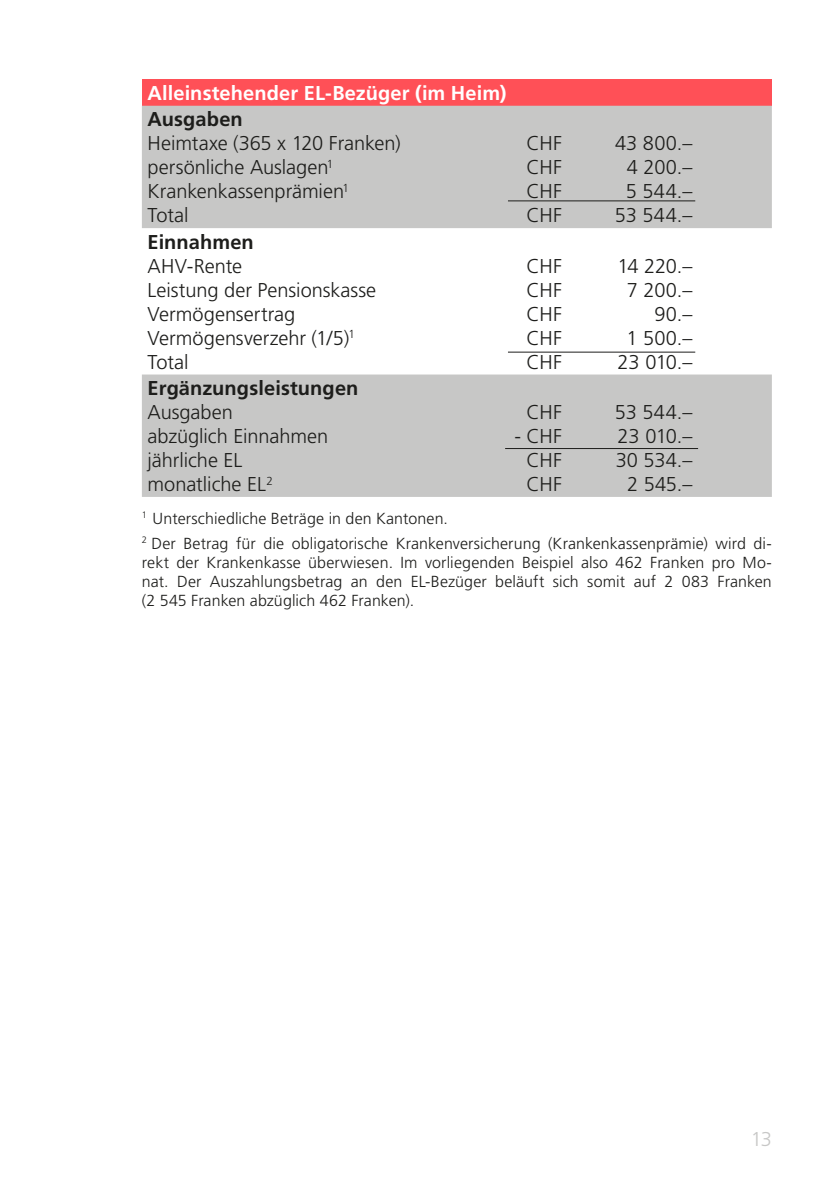
<style>
.page{position:relative;width:840px;height:1191px;background:#fff}
.page>*{position:absolute;margin:0;border:0;box-sizing:border-box;transform-origin:0 0}
.Grundtext{font:300 20px/24px "Frutiger LT Std";color:#1d1d1b}
.Tabellen_Text_Weiss{font:700 20px "Frutiger LT Std";letter-spacing:.005em;color:#fff}
.t1{font:300 20px "Frutiger LT Std";color:#c7c7c6}
.Grundtext-2{font:300 16px/19.2px "Frutiger LT Std";letter-spacing:.005em;color:#1d1d1b;text-align:justify}
.Text_vor_Aufzählung{font:300 16px "Frutiger LT Std";letter-spacing:.005em;color:#1d1d1b}
.s1{font-weight:700}
</style>
<div class="page">
<div style="left:142px;top:79px;width:629px;height:27px;background:#ff5057"></div>
<svg style="left:142px;top:106px;width:629px;height:391px;fill:#c7c7c6"></svg>
<hr style="left:507px;top:200px;width:187px;height:1px;background:#1d1d1b">
<hr style="left:507px;top:351px;width:187px;height:1px;background:#1d1d1b">
<hr style="left:505px;top:448px;width:192px;height:1px;background:#1d1d1b">
<p class="Tabellen_Text_Weiss" style="left:147px;top:81px;width:360px">Alleinstehender EL-Bezüger (im Heim)</p>
<p class="Grundtext" style="left:147px;top:108px;width:254px"><span class="s1">Ausgaben<br></span>Heimtaxe (365 x 120 Franken) persönliche Auslagen<sup>1<br></sup>Krankenkassenprämien<sup>1<br></sup>Total</p>
<p class="Grundtext" style="left:147px;top:230px;width:230px"><span class="s1">Einnahmen<br></span>AHV-Rente<br>Leistung der Pensionskasse<br>Vermögensertrag<br>Vermögensverzehr (1/5)<sup>1<br></sup>Total</p>
<p class="Grundtext" style="left:147px;top:376px;width:212px"><span class="s1">Ergänzungsleistungen<br></span>Ausgaben<br>abzüglich Einnahmen jährliche EL<br>monatliche EL<sup>2</sup></p>
<p class="Grundtext" style="left:526px;top:132px;width:37px;text-align:justify">CHF CHF CHF CHF</p>
<p class="Grundtext" style="left:614px;top:132px;width:79px;text-align:right">43 800.–<br>4 200.–<br>5 544.–<br>53 544.–</p>
<p class="Grundtext" style="left:526px;top:254px;width:37px;text-align:justify">CHF CHF CHF CHF CHF</p>
<p class="Grundtext" style="left:617px;top:254px;width:76px;text-align:right">14 220.–<br>7 200.–<br>90.–<br>1 500.–<br>23 010.–</p>
<p class="Grundtext" style="left:526px;top:400px;width:37px">CHF</p>
<p class="Grundtext" style="left:526px;top:424px;width:37px;text-align:justify;text-indent:-12px">- CHF CHF CHF</p>
<p class="Grundtext" style="left:614px;top:400px;width:79px;text-align:right">53 544.–<br>23 010.–<br>30 534.–<br>2 545.–</p>
<p class="Text_vor_Aufzählung" style="left:142px;top:509px;width:307px"><sup>1</sup> Unterschiedliche Beträge in den Kantonen.</p>
<p class="Grundtext-2" style="left:142px;top:534px;width:631px"><sup>2</sup> Der Betrag für die obligatorische Krankenversicherung (Krankenkassenprämie) wird di&shy;rekt der Krankenkasse überwiesen. Im vorliegenden Beispiel also 462 Franken pro Mo&shy;nat. Der Auszahlungsbetrag an den EL-Bezüger beläuft sich somit auf 2 083 Franken (2 545 Franken abzüglich 462 Franken).</p>
<p class="t1" style="left:750px;top:1127px;width:22px">13</p>
</div>
